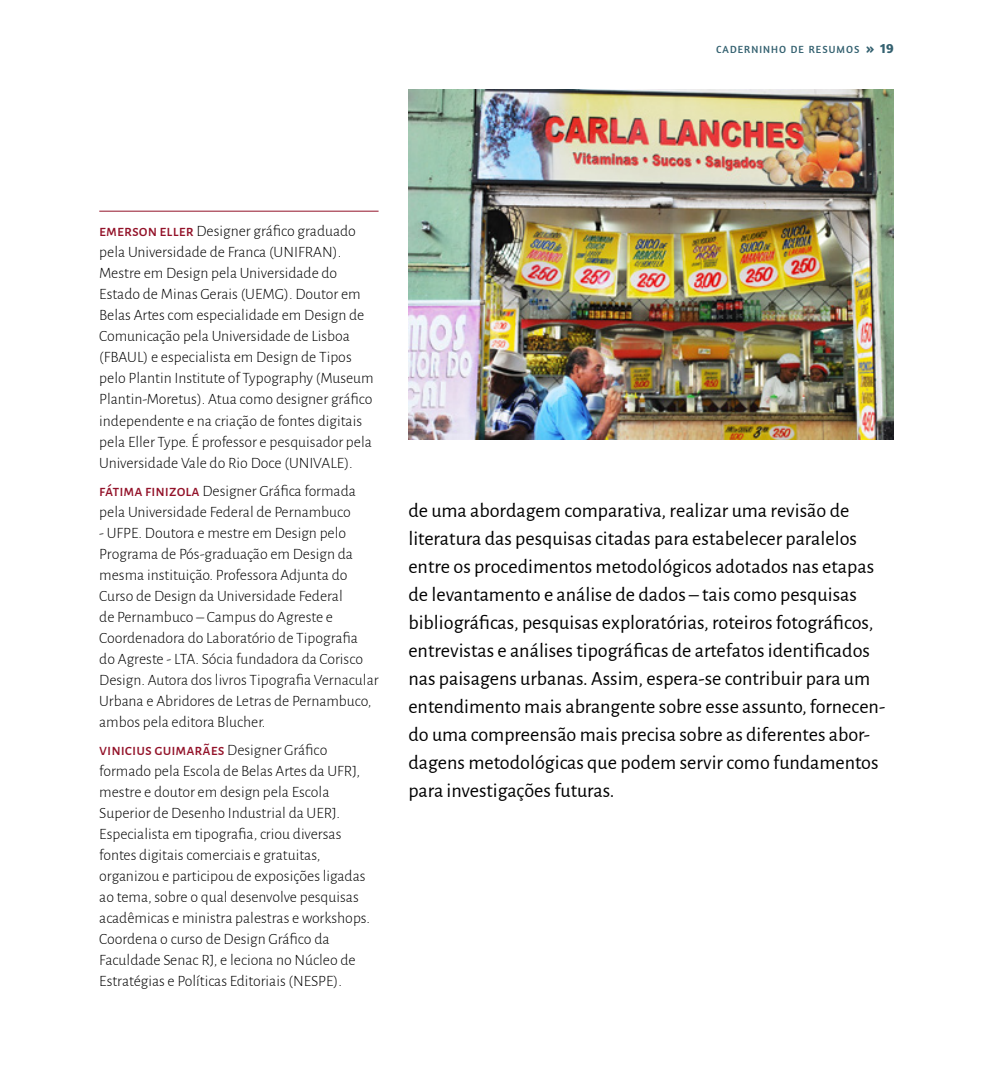
<style>
.page{position:relative;width:993px;height:1092px;background:#fff}
.page>*{position:absolute;margin:0;border:0;box-sizing:border-box;transform-origin:0 0}
.t1{font:20.12px/28px "Alegreya Sans";color:#000}
.t2{font:300 15.75px/21px "Alegreya Sans";color:#000}
.t3{font:500 15.75px "Alegreya Sans SC";color:#931229}
.t4{font:10.5px "Amaranth";letter-spacing:.1em;color:#346170}
.s1{font-weight:700;font-size:14px}
.s2{font-family:"Alegreya Sans SC";font-weight:500;color:#931229}
.s3{font-family:"Alegreya Sans";font-weight:300;color:#000}
</style>
<div class="page">
<img style="left:408px;top:89px;width:485px;height:350px">
<hr style="left:99px;top:211px;width:279px;height:1px;background:#931229">
<p class="t4" style="left:715px;top:43px;width:179px">CADERNINHO DE RESUMOS <span class="s1">» 19</span></p>
<p class="t2" style="left:99px;top:220px;width:275px"><span class="s2">emerson eller</span> Designer gráfico graduado pela Universidade de Franca (UNIFRAN).<br>Mestre em Design pela Universidade do Estado de Minas Gerais (UEMG). Doutor em Belas Artes com especialidade em Design de Comunicação pela Universidade de Lisboa (FBAUL) e especialista em Design de Tipos pelo Plantin Institute of Typography (Museum Plantin-Moretus). Atua como designer gráfico independente e na criação de fontes digitais pela Eller Type. É professor e pesquisador pela Universidade Vale do Rio Doce (UNIVALE).</p>
<p class="t2" style="left:99px;top:479px;width:258px"><span class="s2">fátima finizola</span> Designer Gráfica formada pela Universidade Federal de Pernambuco</p>
<p class="t2" style="left:99px;top:521px;width:281px">- UFPE. Doutora e mestre em Design pelo Programa de Pós-graduação em Design da mesma instituição. Professora Adjunta do Curso de Design da Universidade Federal<br>de Pernambuco – Campus do Agreste e Coordenadora do Laboratório de Tipografia<br>do Agreste - LTA. Sócia fundadora da Corisco Design. Autora dos livros Tipografia Vernacular Urbana e Abridores de Letras de Pernambuco, ambos pela editora Blucher.</p>
<p class="t3" style="left:99px;top:738px;width:229px">vinicius guimarães <span class="s3">Designer Gráfico</span></p>
<p class="t2" style="left:99px;top:759px;width:272px">formado pela Escola de Belas Artes da UFRJ, mestre e doutor em design pela Escola Superior de Desenho Industrial da UERJ.<br>Especialista em tipografia, criou diversas fontes digitais comerciais e gratuitas, organizou e participou de exposições ligadas ao tema, sobre o qual desenvolve pesquisas acadêmicas e ministra palestras e workshops.<br>Coordena o curso de Design Gráfico da Faculdade Senac RJ, e leciona no Núcleo de Estratégias e Políticas Editoriais (NESPE).</p>
<p class="t1" style="left:408px;top:495px;width:478px">de uma abordagem comparativa, realizar uma revisão de literatura das pesquisas citadas para estabelecer paralelos entre os procedimentos metodológicos adotados nas etapas de levantamento e análise de dados – tais como pesquisas bibliográficas, pesquisas exploratórias, roteiros fotográficos, entrevistas e análises tipográficas de artefatos identificados nas paisagens urbanas. Assim, espera-se contribuir para um entendimento mais abrangente sobre esse assunto, fornecen&shy;do uma compreensão mais precisa sobre as diferentes abor&shy;dagens metodológicas que podem servir como fundamentos para investigações futuras.</p>
</div>
